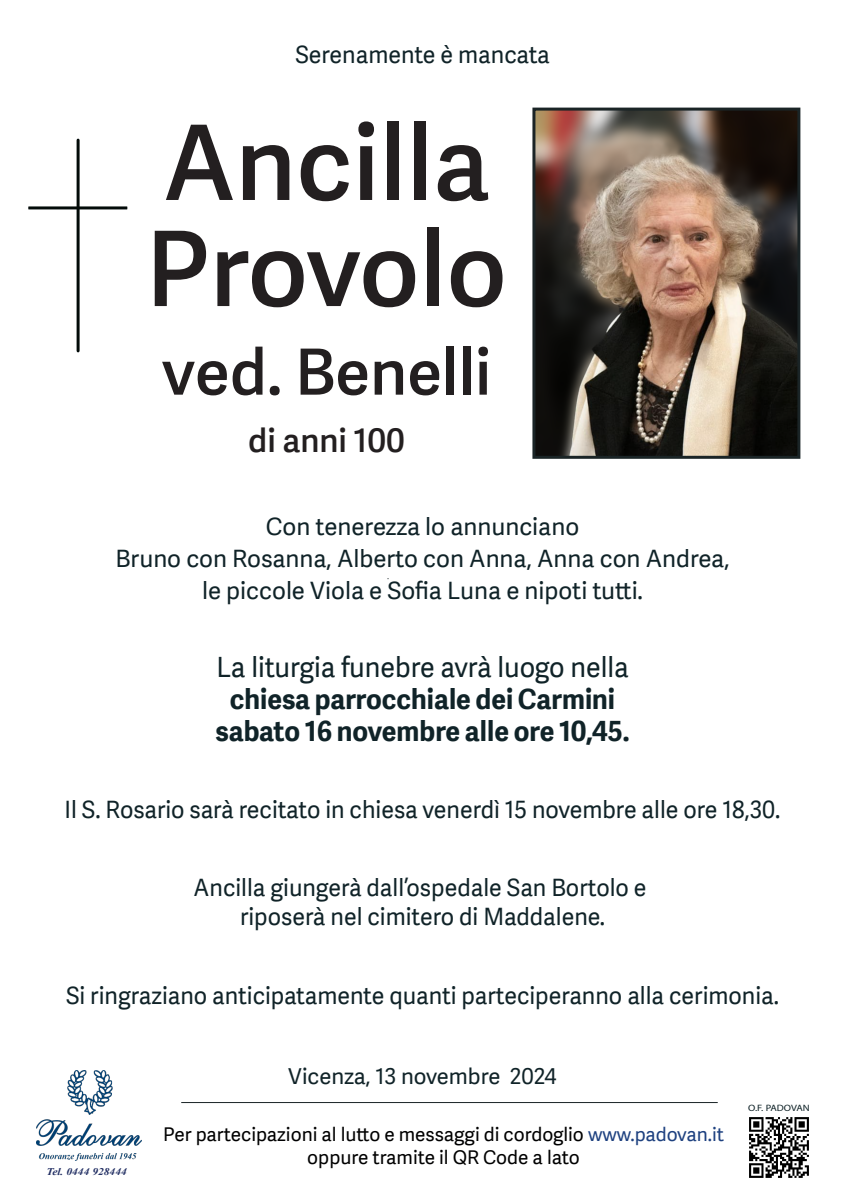
<style>
.page{position:relative;width:843px;height:1191px;background:#fff}
.page>*{position:absolute;margin:0;border:0;box-sizing:border-box;transform-origin:0 0}
.t1{font:600 104px/106.1px "Adelle Sans W01";color:#231f20}
.t2{font:600 63.6px "Adelle Sans W01";color:#231f20}
.t3{font:600 32.8px "Adelle Sans W01";color:#231f20}
.t4{font:700 28px/32px "Adelle Sans W04";color:#102328;text-align:center;scale:.96 1}
.t5{font:28px "Adelle Sans W04";color:#102328;scale:.96 1}
.t6{font:24px/28.8px "Adelle Sans W04";color:#102328;text-align:center;scale:.96 1}
.t7{font:24px/32px "Adelle Sans W04";color:#102328;text-align:center}
.t8{font:22px "Adelle Sans W04";color:#102328}
.t9{font:19px/22.8px "Adelle Sans W04";color:#000001;text-align:center}
.t10{font:italic 700 10.2px "Times New Roman";color:#243165;scale:1.12 1}
.t11{font:9.3px "Myriad Pro";color:#102328;scale:1.14 1}
.s1{color:#1e4180}
</style>
<div class="page">
<hr style="left:181px;top:1102px;width:536px;height:1px;background:#1a2426">
<img style="left:36px;top:1071px;width:105px;height:90px">
<hr style="left:77px;top:140px;width:3px;height:211px;background:#030b09">
<svg style="left:28px;top:206px;width:99px;height:3px"></svg>
<img style="left:749px;top:1117px;width:60px;height:61px">
<img style="left:536px;top:112px;width:259px;height:343px">
<div style="left:532px;top:108px;width:267px;height:351px;border:3px solid #1a2426"></div>
<p class="t6" style="left:295px;top:39px;width:266px">Serenamente è mancata</p>
<h1 class="t1" style="left:146px;top:111px;width:362px">Ancilla<br>Provolo</h1>
<h2 class="t2" style="left:162px;top:336px;width:330px">ved. Benelli</h2>
<h3 class="t3" style="left:248px;top:422px;width:158px">di anni 100</h3>
<p class="t7" style="left:115px;top:510px;width:615px">Con tenerezza lo annunciano<br>Bruno con Rosanna, Alberto con Anna, Anna con Andrea, le piccole Viola e Sofia Luna e nipoti tutti.</p>
<p class="t5" style="left:216px;top:647px;width:431px">La liturgia funebre avrà luogo nella</p>
<p class="t4" style="left:215px;top:682px;width:432px">chiesa parrocchiale dei Carmini sabato 16 novembre alle ore 10,45.</p>
<p class="t6" style="left:65px;top:794px;width:746px">Il S. Rosario sarà recitato in chiesa venerdì 15 novembre alle ore 18,30.</p>
<p class="t6" style="left:193px;top:872px;width:473px">Ancilla giungerà dall’ospedale San Bortolo e riposerà nel cimitero di Maddalene.</p>
<p class="t6" style="left:66px;top:980px;width:743px">Si ringraziano anticipatamente quanti parteciperanno alla cerimonia.</p>
<p class="t10" style="left:46px;top:1165px;width:73px">Tel. 0444 928444</p>
<p class="t8" style="left:288px;top:1061px;width:270px">Vicenza, 13 novembre 2024</p>
<p class="t9" style="left:163px;top:1122px;width:562px">Per partecipazioni al lutto e messaggi di cordoglio <span class="s1">www.padovan.it </span>oppure tramite il QR Code a lato</p>
<p class="t11" style="left:747px;top:1102px;width:56px">O.F. PADOVAN</p>
</div>
